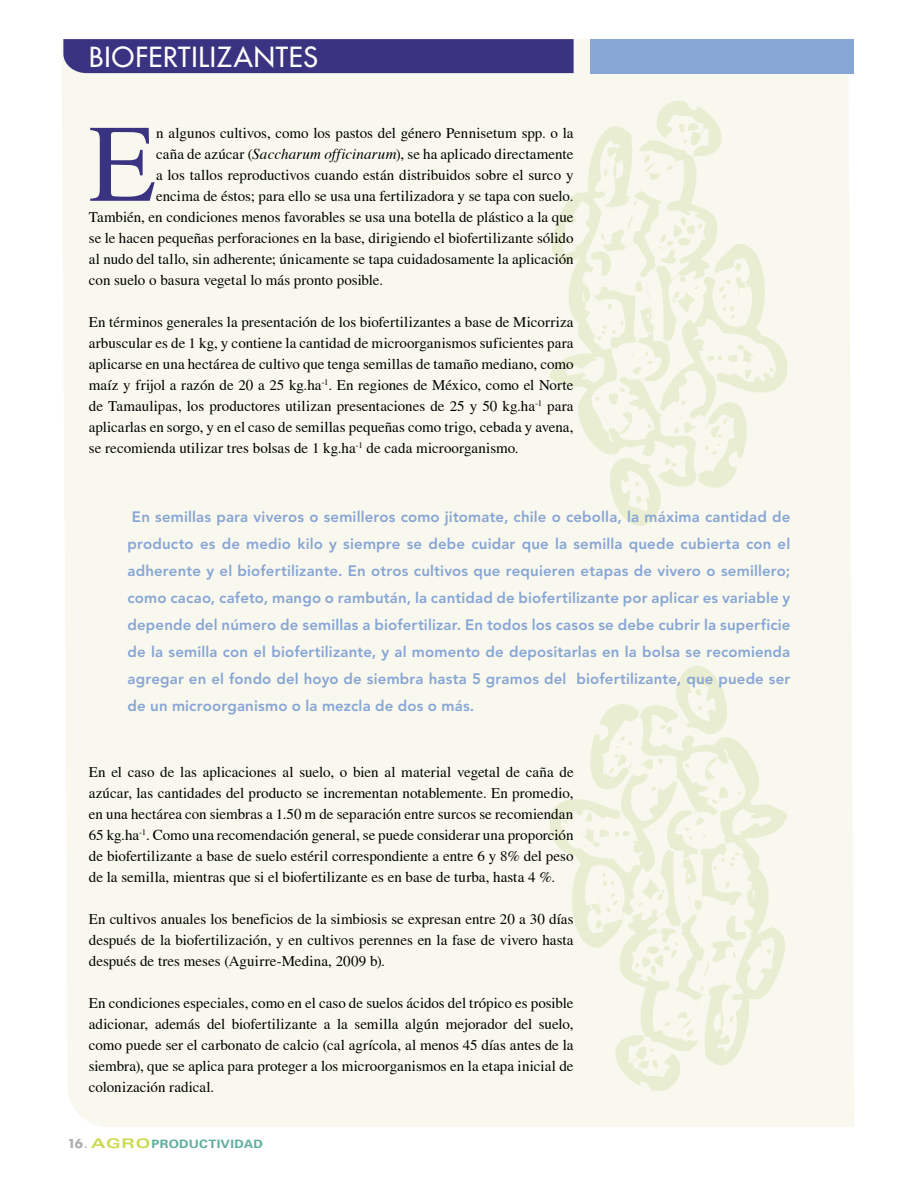
<style>
.page{position:relative;width:918px;height:1188px;background:#fff}
.page>*{position:absolute;margin:0;border:0;box-sizing:border-box;transform-origin:0 0}
.t1{font:110.1px "Times";color:#3a3381}
.t2{font:27px "Futura";letter-spacing:.03em;color:#fff}
.t3{font:15px/21px "Times";color:#000;text-align:justify}
.t4{font:800 15px/27px "Avenir";letter-spacing:.01em;color:#87a5d5;text-align:justify}
.t5{font:700 11.55px "Univers";letter-spacing:.02em;color:#61af9e;scale:1.14 1}
.s1{font-style:italic}
.s2{font-family:"Futura";font-size:12px;color:#b1adb1}
.s3{font-weight:300;font-size:17.85px;color:#b1adb1}
.s4{font-stretch:expanded;font-size:13.2px;color:#cada4a}
</style>
<div class="page">
<div style="left:62px;top:39px;width:792px;height:1088px;background:#f8f8ee"></div>
<svg style="left:755px;top:700px;width:33px;height:387px;background:#f4f5e7"></svg>
<svg style="left:538px;top:665px;width:217px;height:430px;background:#f3f4e5"></svg>
<svg style="left:549px;top:104px;width:34px;height:388px;background:#f4f5e8"></svg>
<svg style="left:583px;top:96px;width:216px;height:431px;background:#f3f4e5"></svg>
<div style="left:591px;top:39px;width:263px;height:34px;background:#87a5d5"></div>
<div style="left:63px;top:39px;width:511px;height:34px;background:#3a3381"></div>
<h2 class="t2" style="left:89px;top:39px;width:230px">BIOFERTILIZANTES</h2>
<h1 class="t1" style="left:89px;top:102px;width:69px">E</h1>
<p class="t3" style="left:156px;top:122px;width:419px">n algunos cultivos, como los pastos del género Pennisetum spp. o la</p>
<p class="t3" style="left:156px;top:143px;width:419px">caña de azúcar (<span class="s1">Saccharum officinarum</span>), se ha aplicado directamente</p>
<p class="t3" style="left:156px;top:164px;width:419px">a los tallos reproductivos cuando están distribuidos sobre el surco y</p>
<p class="t3" style="left:156px;top:185px;width:419px">encima de éstos; para ello se usa una fertilizadora y se tapa con suelo.</p>
<p class="t3" style="left:89px;top:206px;width:486px">También, en condiciones menos favorables se usa una botella de plástico a la que</p>
<p class="t3" style="left:89px;top:227px;width:486px">se le hacen pequeñas perforaciones en la base, dirigiendo el biofertilizante sólido</p>
<p class="t3" style="left:89px;top:248px;width:486px">al nudo del tallo, sin adherente; únicamente se tapa cuidadosamente la aplicación</p>
<p class="t3" style="left:89px;top:269px;width:296px">con suelo o basura vegetal lo más pronto posible.</p>
<p class="t3" style="left:89px;top:311px;width:486px">En términos generales la presentación de los biofertilizantes a base de Micorriza arbuscular es de 1 kg, y contiene la cantidad de microorganismos suficientes para aplicarse en una hectárea de cultivo que tenga semillas de tamaño mediano, como maíz y frijol a razón de 20 a 25 kg.ha<sup>-1</sup>. En regiones de México, como el Norte de Tamaulipas, los productores utilizan presentaciones de 25 y 50 kg.ha<sup>-1</sup> para aplicarlas en sorgo, y en el caso de semillas pequeñas como trigo, cebada y avena, se recomienda utilizar tres bolsas de 1 kg.ha<sup>-1</sup> de cada microorganismo.</p>
<p class="t4" style="left:128px;top:504px;width:664px">En semillas para viveros o semilleros como jitomate, chile o cebolla, la máxima cantidad de producto es de medio kilo y siempre se debe cuidar que la semilla quede cubierta con el adherente y el biofertilizante. En otros cultivos que requieren etapas de vivero o semillero; como cacao, cafeto, mango o rambután, la cantidad de biofertilizante por aplicar es variable y depende del número de semillas a biofertilizar. En todos los casos se debe cubrir la superficie de la semilla con el biofertilizante, y al momento de depositarlas en la bolsa se recomienda agregar en el fondo del hoyo de siembra hasta 5 gramos del biofertilizante, que puede ser de un microorganismo o la mezcla de dos o más.</p>
<p class="t3" style="left:89px;top:761px;width:486px">En el caso de las aplicaciones al suelo, o bien al material vegetal de caña de azúcar, las cantidades del producto se incrementan notablemente. En promedio, en una hectárea con siembras a 1.50 m de separación entre surcos se recomiendan 65 kg.ha<sup>-1</sup>. Como una recomendación general, se puede considerar una proporción de biofertilizante a base de suelo estéril correspondiente a entre 6 y 8% del peso de la semilla, mientras que si el biofertilizante es en base de turba, hasta 4 %.</p>
<p class="t3" style="left:89px;top:908px;width:486px">En cultivos anuales los beneficios de la simbiosis se expresan entre 20 a 30 días después de la biofertilización, y en cultivos perennes en la fase de vivero hasta después de tres meses (Aguirre-Medina, 2009 b).</p>
<p class="t3" style="left:89px;top:992px;width:486px">En condiciones especiales, como en el caso de suelos ácidos del trópico es posible adicionar, además del biofertilizante a la semilla algún mejorador del suelo, como puede ser el carbonato de calcio (cal agrícola, al menos 45 días antes de la siembra), que se aplica para proteger a los microorganismos en la etapa inicial de colonización radical.</p>
<p class="t5" style="left:68px;top:1137px;width:173px"><span class="s2">16</span><span class="s3">.</span><span class="s4">AGRO</span>PRODUCTIVIDAD</p>
</div>
